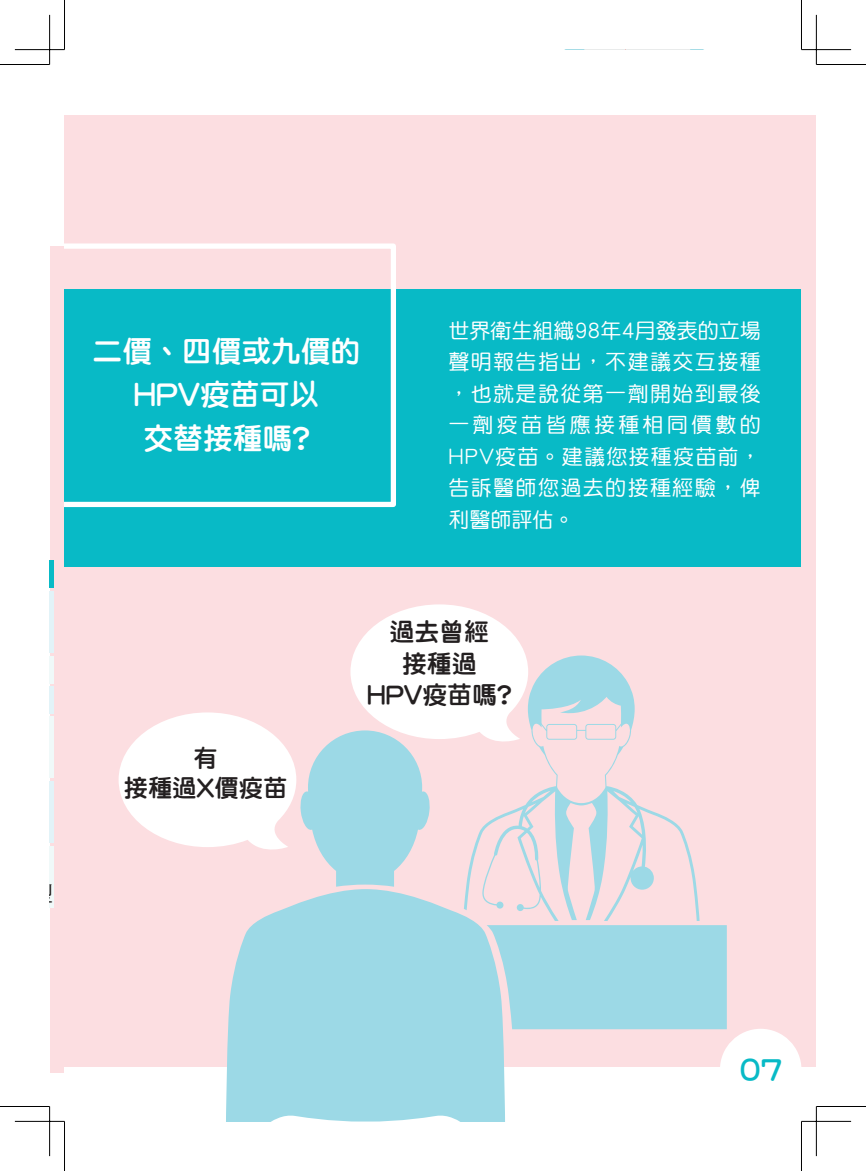
<style>
.page{position:relative;width:866px;height:1171px;background:#fff}
.page>*{position:absolute;margin:0;border:0;box-sizing:border-box;transform-origin:0 0}
.t1{font:29.75px/43.8px "DF Yuan W8 WINP BF";color:#fff;text-align:center}
.t2{font:28.7px "DF Yuan W8 WINP BF";color:#08bac6}
.t3{font:24.85px/31px "DF Yuan W8 WINP BF";color:#231f20;text-align:center}
.t4{font:24.32px/30.3px "DF Yuan W8 WINP BF";color:#231f20;text-align:center}
.t5{font:21px/31.5px "DF Yuan W5 WINP BF";letter-spacing:.065em;color:#fff;text-align:justify}
</style>
<div class="page">
<div style="left:50px;top:246px;width:14px;height:827px;background:#fcdee1"></div>
<hr style="left:50px;top:560px;width:4px;height:28px;background:#08bac6">
<hr style="left:50px;top:591px;width:4px;height:61px;background:#e2f3f8">
<hr style="left:50px;top:716px;width:4px;height:62px;background:#f0f9f9">
<hr style="left:50px;top:656px;width:4px;height:27px;background:#f0f9f9">
<hr style="left:50px;top:847px;width:4px;height:61px;background:#f0f9f9">
<hr style="left:50px;top:686px;width:4px;height:27px;background:#e2f3f8">
<hr style="left:50px;top:781px;width:4px;height:62px;background:#e2f3f8">
<div style="left:64px;top:115px;width:752px;height:951px;background:#fcdee1"></div>
<div style="left:64px;top:290px;width:737px;height:277px;background:#08bac6"></div>
<svg style="left:64px;top:243px;width:332px;height:264px"></svg>
<svg style="left:226px;top:889px;width:279px;height:232px;background:#a3d9e5"></svg>
<div style="left:486px;top:925px;width:241px;height:104px;background:#9cd9e6"></div>
<svg style="left:119px;top:604px;width:406px;height:283px"></svg>
<svg style="left:464px;top:655px;width:235px;height:266px"></svg>
<div style="left:720px;top:1029px;width:81px;height:81px;background:#fff;border-radius:50%"></div>
<hr style="left:0;top:64px;width:50px;height:1px;background:#000">
<hr style="left:816px;top:64px;width:50px;height:1px;background:#000">
<hr style="left:0;top:1106px;width:50px;height:1px;background:#000">
<hr style="left:816px;top:1106px;width:50px;height:1px;background:#000">
<hr style="left:64px;top:0;width:1px;height:50px;background:#000">
<hr style="left:64px;top:1121px;width:1px;height:50px;background:#000">
<hr style="left:801px;top:0;width:1px;height:50px;background:#000">
<hr style="left:801px;top:1121px;width:1px;height:50px;background:#000">
<hr style="left:15px;top:49px;width:49px;height:1px;background:#000">
<hr style="left:801px;top:49px;width:50px;height:1px;background:#000">
<hr style="left:15px;top:1121px;width:49px;height:1px;background:#000">
<hr style="left:801px;top:1121px;width:50px;height:1px;background:#000">
<hr style="left:49px;top:15px;width:1px;height:49px;background:#000">
<hr style="left:49px;top:1106px;width:1px;height:50px;background:#000">
<hr style="left:816px;top:15px;width:1px;height:49px;background:#000">
<hr style="left:816px;top:1106px;width:1px;height:50px;background:#000">
<h1 class="t1" style="left:93px;top:329px;width:269px">二價、四價或九價的<br>HPV疫苗可以<br>交替接種嗎?</h1>
<p class="t5" style="left:448px;top:315px;width:314px">世界衛生組織98年4月發表的立場聲明報告指出，不建議交互接種，也就是說從第一劑開始到最後一劑疫苗皆應接種相同價數的HPV疫苗。建議您接種疫苗前，告訴醫師您過去的接種經驗，俾利醫師評估。</p>
<p class="t4" style="left:124px;top:742px;width:165px">有<br>接種過X價疫苗</p>
<p class="t3" style="left:367px;top:616px;width:146px">過去曾經<br>接種過<br>HPV疫苗嗎?</p>
<h2 class="t2" style="left:739px;top:1054px;width:45px">07</h2>
</div>
